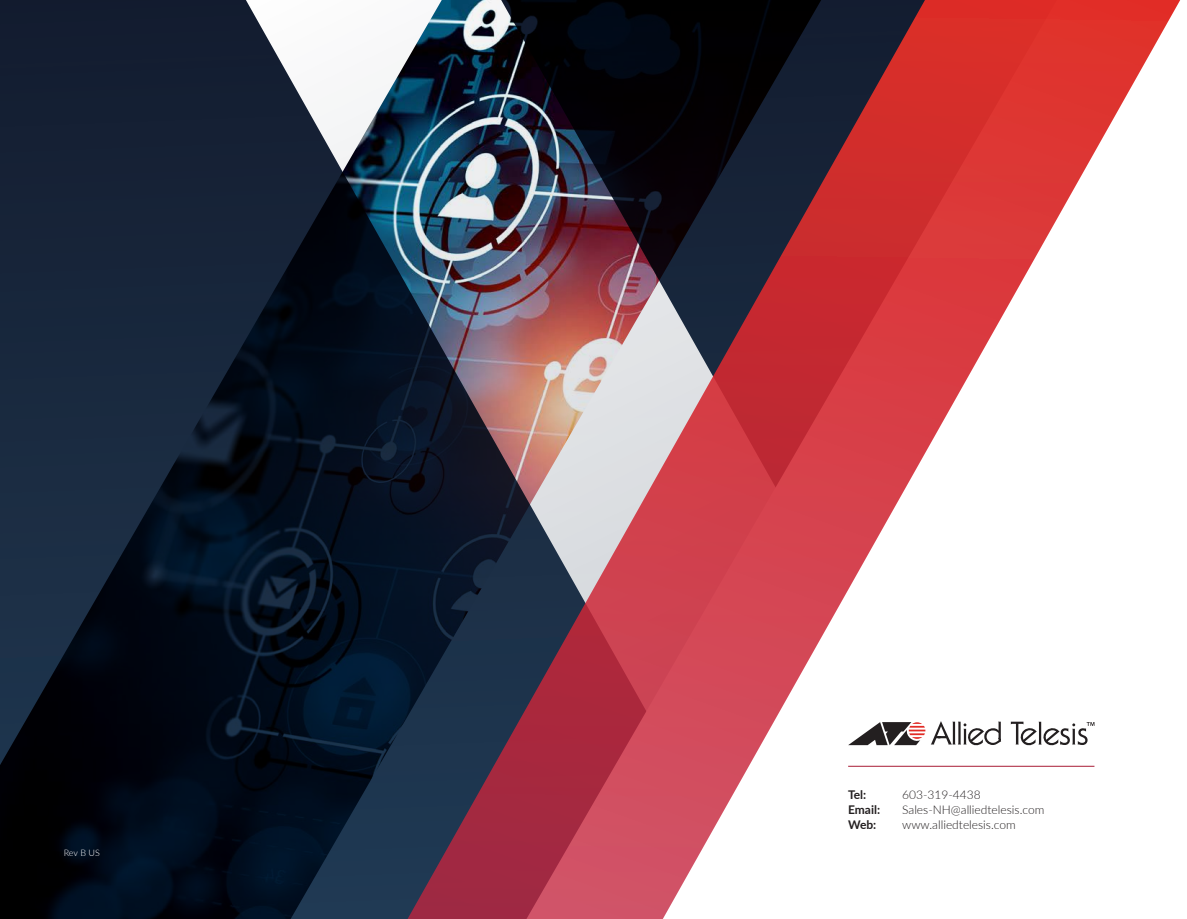
<style>
.page{position:relative;width:1187px;height:919px;background:#fff}
.page>*{position:absolute;margin:0;border:0;box-sizing:border-box;transform-origin:0 0}
.body-1{font:300 12px "Lato";color:#231f20}
.body-1-2{font:700 12px "Lato";color:#231f20}
.body-1-3{font:300 9px "Lato";color:#fff}
</style>
<div class="page">
<svg style="left:821px;top:0;width:359px;height:767px"></svg>
<img style="left:0;top:0;width:821px;height:918px">
<svg style="left:848px;top:721px;width:153px;height:25px"></svg>
<svg style="left:1010px;top:721px;width:84px;height:25px"></svg>
<p class="body-1-3" style="left:64px;top:846px;width:38px">Rev B US</p>
<p class="body-1-2" style="left:848px;top:785px;width:20px">Tel:</p>
<p class="body-1" style="left:902px;top:786px;width:80px">603-319-4438</p>
<p class="body-1-2" style="left:848px;top:800px;width:34px">Email:</p>
<p class="body-1" style="left:902px;top:801px;width:144px">Sales-NH@alliedtelesis.com</p>
<p class="body-1-2" style="left:848px;top:815px;width:30px">Web:</p>
<p class="body-1" style="left:902px;top:816px;width:115px">www.alliedtelesis.com</p>
</div>
